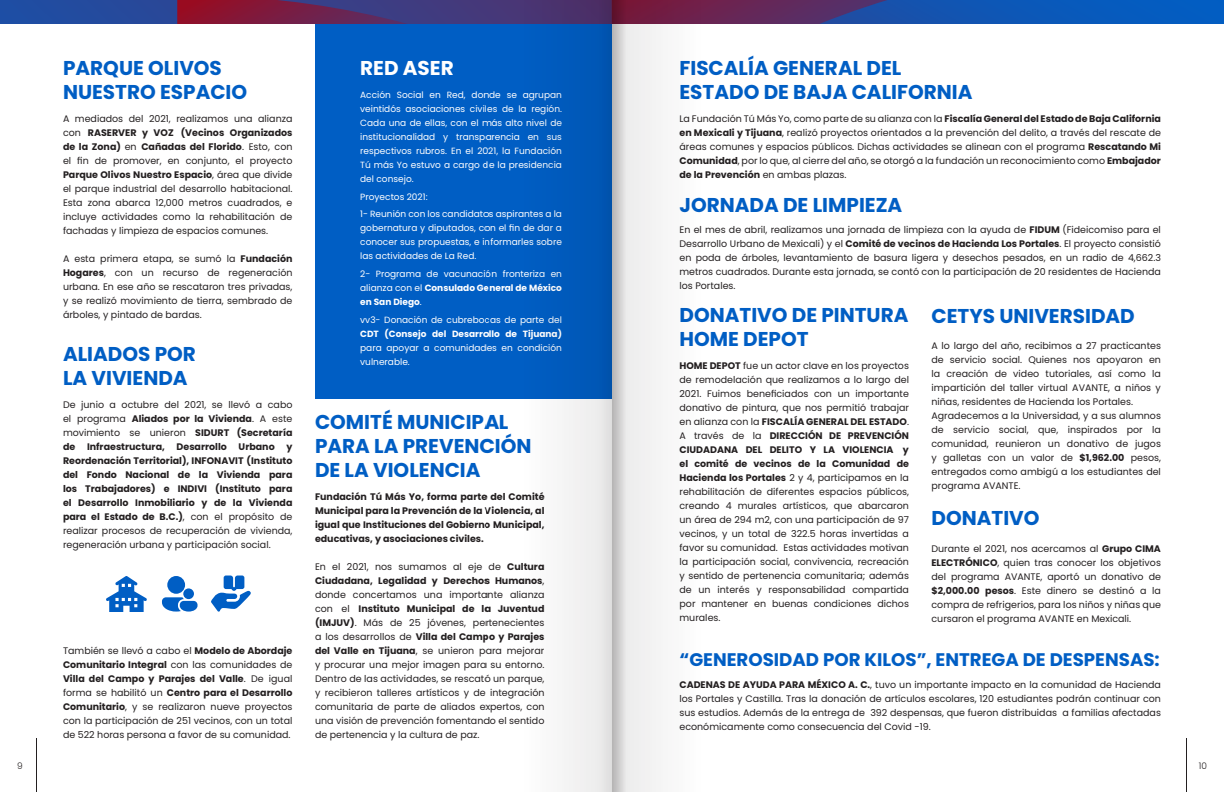
<style>
.page{position:relative;width:1224px;height:792px;background:#fff}
.page>*{position:absolute;margin:0;border:0;box-sizing:border-box;transform-origin:0 0}
.t1{font:700 20px/24px "Poppins";color:#005ec4}
.t2{font:700 20px "Poppins";color:#fff}
.t3{font:700 18.2px "Poppins";color:#005ec4}
.t4{font:9.5px/14px "Poppins";color:#231f20;text-align:justify}
.t5{font:700 9.5px/14px "Poppins";color:#231f20;text-align:justify}
.t6{font:9px/14px "Poppins";color:#fff;text-align:justify}
.t7{font:300 9px "Poppins";color:#231f20}
.s1{font-weight:700}
.s2{font-weight:400}
</style>
<div class="page">
<svg style="left:0;top:0;width:1224px;height:24px;background:#35408a"></svg>
<div style="left:315px;top:24px;width:297px;height:374px;background:#005ec4"></div>
<hr style="left:37px;top:738px;width:1px;height:54px;background:#231f20">
<svg style="left:211px;top:576px;width:40px;height:36px"></svg>
<hr style="left:1186px;top:738px;width:1px;height:54px;background:#231f20">
<svg style="left:106px;top:576px;width:41px;height:36px"></svg>
<svg style="left:162px;top:576px;width:36px;height:36px"></svg>
<svg style="left:487px;top:0;width:105px;height:792px"></svg>
<div style="left:612px;top:0;width:125px;height:792px;background:#f9f9f9"></div>
<div style="left:612px;top:0;width:20px;height:792px;background:linear-gradient(to right,#b7b3b4,#f1eeef)"></div>
<svg style="left:592px;top:0;width:20px;height:792px"></svg>
<p class="t7" style="left:17px;top:761px;width:7px">9</p>
<p class="t1" style="left:63px;top:57px;width:160px">PARQUE OLIVOS</p>
<p class="t1" style="left:63px;top:81px;width:186px">NUESTRO ESPACIO</p>
<p class="t4" style="left:63px;top:112px;width:231px">A mediados del 2021, realizamos una alianza con <span class="s1">RASERVER y VOZ (Vecinos Organizados de la Zona)</span> en <span class="s1">Cañadas del Florido</span>. Esto, con el fin de promover, en conjunto, el proyecto <span class="s1">Parque Olivos Nuestro Espacio</span>, área que divide el parque industrial del desarrollo habitacional.<br>Esta zona abarca 12,000 metros cuadrados, e incluye actividades como la rehabilitación de fachadas y limpieza de espacios comunes.</p>
<p class="t4" style="left:63px;top:252px;width:231px">A esta primera etapa, se sumó la <span class="s1">Fundación Hogares</span>, con un recurso de regeneración urbana. En ese año se rescataron tres privadas, y se realizó movimiento de tierra, sembrado de árboles, y pintado de bardas.</p>
<p class="t1" style="left:63px;top:342px;width:134px">ALIADOS POR<br>LA VIVIENDA</p>
<p class="t5" style="left:63px;top:398px;width:231px"><span class="s2">De junio a octubre del 2021, se llevó a cabo el programa</span> Aliados por la Vivienda<span class="s2">. A este movimiento se unieron</span> SIDURT (Secretaría de Infraestructura, Desarrollo Urbano y Reordenación Territorial), INFONAVIT (Instituto del Fondo Nacional de la Vivienda para los Trabajadores) e INDIVI (Instituto para el Desarrollo Inmobiliario y de la Vivienda para el Estado de B.C.)<span class="s2">, con el propósito de realizar procesos de recuperación de vivienda, regeneración urbana y participación social.</span></p>
<p class="t4" style="left:63px;top:644px;width:231px">También se llevó a cabo el <span class="s1">Modelo de Abordaje Comunitario Integral</span> con las comunidades de <span class="s1">Villa del Campo y Parajes del Valle</span>. De igual forma se habilitó un <span class="s1">Centro para el Desarrollo Comunitario</span>, y se realizaron nueve proyectos con la participación de 251 vecinos, con un total de 522 horas persona a favor de su comunidad.</p>
<p class="t2" style="left:360px;top:57px;width:95px">RED ASER</p>
<p class="t6" style="left:360px;top:88px;width:203px">Acción Social en Red, donde se agrupan veintidós asociaciones civiles de la región.<br>Cada una de ellas, con el más alto nivel de institucionalidad y transparencia en sus respectivos rubros. En el 2021, la Fundación Tú más Yo estuvo a cargo de la presidencia del consejo.</p>
<p class="t6" style="left:360px;top:190px;width:69px">Proyectos 2021:</p>
<p class="t6" style="left:360px;top:207px;width:203px">1- Reunión con los candidatos aspirantes a la gobernatura y diputados, con el fin de dar a conocer sus propuestas, e informarles sobre las actividades de La Red.</p>
<p class="t6" style="left:360px;top:267px;width:203px">2- Programa de vacunación fronteriza en alianza con el <span class="s1">Consulado General de México en San Diego</span>.</p>
<p class="t6" style="left:360px;top:313px;width:203px">vv3- Donación de cubrebocas de parte del <span class="s1">CDT (Consejo del Desarrollo de Tijuana) </span>para apoyar a comunidades en condición vulnerable.</p>
<p class="t1" style="left:315px;top:410px;width:218px">COMITÉ MUNICIPAL<br>PARA LA PREVENCIÓN<br>DE LA VIOLENCIA</p>
<p class="t5" style="left:315px;top:490px;width:231px">Fundación Tú Más Yo, forma parte del Comité Municipal para la Prevención de la Violencia, al igual que Instituciones del Gobierno Municipal, educativas, y asociaciones civiles.</p>
<p class="t4" style="left:315px;top:560px;width:231px">En el 2021, nos sumamos al eje de <span class="s1">Cultura Ciudadana, Legalidad y Derechos Humanos</span>, donde concertamos una importante alianza con el <span class="s1">Instituto Municipal de la Juventud (IMJUV)</span>. Más de 25 jóvenes, pertenecientes a los desarrollos de <span class="s1">Villa del Campo y Parajes del Valle en Tijuana</span>, se unieron para mejorar y procurar una mejor imagen para su entorno.<br>Dentro de las actividades, se rescató un parque, y recibieron talleres artísticos y de integración comunitaria de parte de aliados expertos, con una visión de prevención fomentando el sentido de pertenencia y la cultura de paz.</p>
<p class="t1" style="left:680px;top:57px;width:295px">FISCALÍA GENERAL DEL<br>ESTADO DE BAJA CALIFORNIA</p>
<p class="t4" style="left:680px;top:112px;width:483px">La Fundación Tú Más Yo, como parte de su alianza con la <span class="s1">Fiscalía General del Estado de Baja California en Mexicali y Tijuana</span>, realizó proyectos orientados a la prevención del delito, a través del rescate de áreas comunes y espacios públicos. Dichas actividades se alinean con el programa <span class="s1">Rescatando Mi Comunidad</span>, por lo que, al cierre del año, se otorgó a la fundación un reconocimiento como <span class="s1">Embajador de la Prevención</span> en ambas plazas.</p>
<p class="t1" style="left:680px;top:193px;width:224px">JORNADA DE LIMPIEZA</p>
<p class="t4" style="left:679px;top:222px;width:483px">En el mes de abril, realizamos una jornada de limpieza con la ayuda de <span class="s1">FIDUM</span> (Fideicomiso para el Desarrollo Urbano de Mexicali) y el <span class="s1">Comité de vecinos de Hacienda Los Portales</span>. El proyecto consistió en poda de árboles, levantamiento de basura ligera y desechos pesados, en un radio de 4,662.3 metros cuadrados. Durante esta jornada, se contó con la participación de 20 residentes de Hacienda los Portales.</p>
<p class="t1" style="left:680px;top:304px;width:231px">DONATIVO DE PINTURA<br>HOME DEPOT</p>
<p class="t4" style="left:680px;top:359px;width:231px"><span class="s1">HOME DEPOT</span> fue un actor clave en los proyectos de remodelación que realizamos a lo largo del 2021. Fuimos beneficiados con un importante donativo de pintura, que nos permitió trabajar en alianza con la <span class="s1">FISCALÍA GENERAL DEL ESTADO</span>.<br>A través de la <span class="s1">DIRECCIÓN DE PREVENCIÓN CIUDADANA DEL DELITO Y LA VIOLENCIA y el comité de vecinos de la Comunidad de Hacienda los Portales</span> 2 y 4, participamos en la rehabilitación de diferentes espacios públicos, creando 4 murales artísticos, que abarcaron un área de 294 m2, con una participación de 97 vecinos, y un total de 322.5 horas invertidas a favor su comunidad. Estas actividades motivan la participación social, convivencia, recreación y sentido de pertenencia comunitaria; además de un interés y responsabilidad compartida por mantener en buenas condiciones dichos murales.</p>
<p class="t1" style="left:932px;top:304px;width:205px">CETYS UNIVERSIDAD</p>
<p class="t4" style="left:932px;top:339px;width:231px">A lo largo del año, recibimos a 27 practicantes de servicio social. Quienes nos apoyaron en la creación de video tutoriales, así como la impartición del taller virtual AVANTE, a niños y niñas, residentes de Hacienda los Portales.</p>
<p class="t4" style="left:932px;top:409px;width:231px">Agradecemos a la Universidad, y a sus alumnos de servicio social, que, inspirados por la comunidad, reunieron un donativo de jugos y galletas con un valor de <span class="s1">$1,962.00</span> pesos, entregados como ambigú a los estudiantes del programa AVANTE.</p>
<p class="t1" style="left:932px;top:506px;width:110px">DONATIVO</p>
<p class="t4" style="left:932px;top:541px;width:231px">Durante el 2021, nos acercamos al <span class="s1">Grupo CIMA ELECTRÓNICO</span>, quien tras conocer los objetivos del programa AVANTE, aportó un donativo de <span class="s1">$2,000.00 pesos</span>. Este dinero se destinó a la compra de refrigerios, para los niños y niñas que cursaron el programa AVANTE en Mexicali.</p>
<p class="t3" style="left:680px;top:649px;width:482px">“GENEROSIDAD POR KILOS”, ENTREGA DE DESPENSAS:</p>
<p class="t4" style="left:680px;top:678px;width:483px"><span class="s1">CADENAS DE AYUDA PARA MÉXICO A. C.</span>, tuvo un importante impacto en la comunidad de Hacienda los Portales y Castilla. Tras la donación de artículos escolares, 120 estudiantes podrán continuar con sus estudios. Además de la entrega de 392 despensas, que fueron distribuidas a familias afectadas económicamente como consecuencia del Covid -19.</p>
<p class="t7" style="left:1199px;top:761px;width:10px">10</p>
</div>
